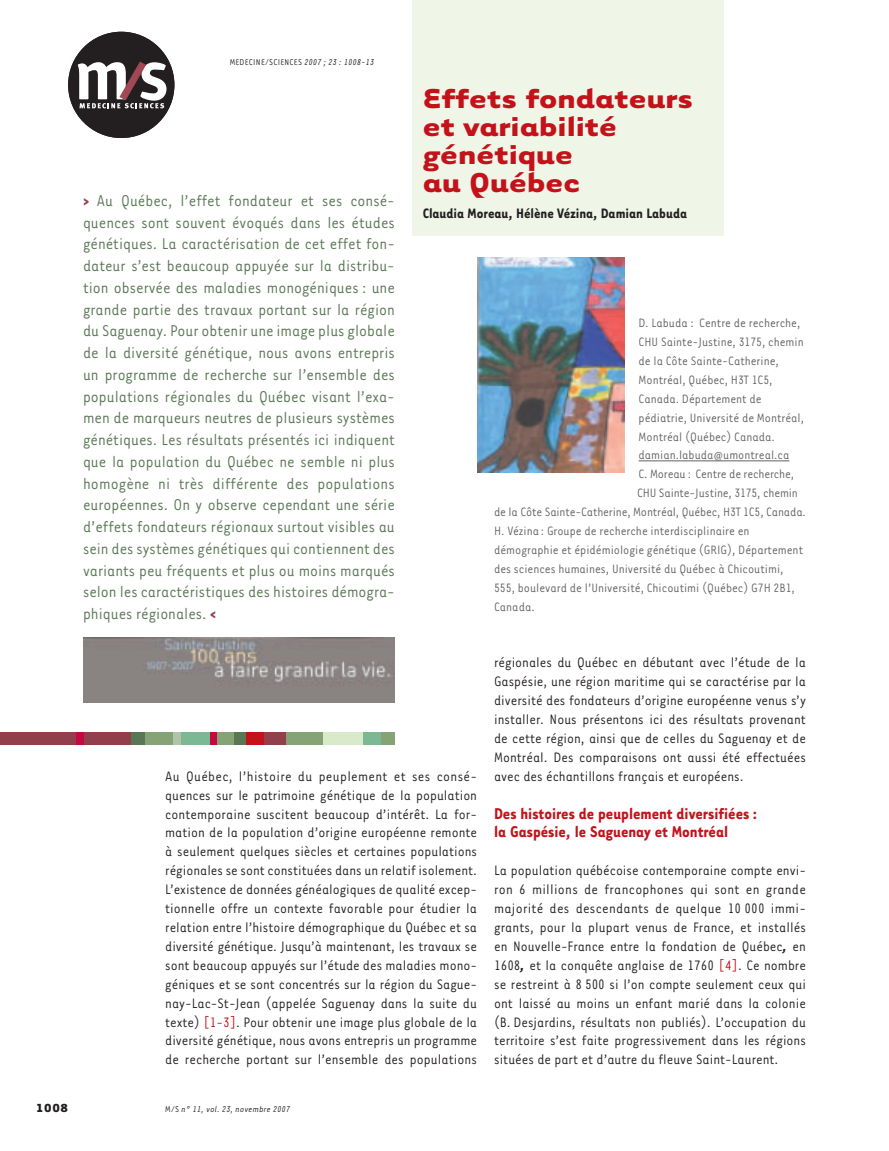
<style>
.page{position:relative;width:889px;height:1151px;background:#fff}
.page>*{position:absolute;margin:0;border:0;box-sizing:border-box;transform-origin:0 0}
.t1{font:700 31.5px/28.2px "Tarzana Wide";color:#c4121a}
.t2{font:18px/21.8px "Tarzana Narrow";color:#5a7755;text-align:justify}
.t3{font:700 18px/18.9px "Tarzana Narrow";color:#c4121a}
.t4{font:15.75px/18.9px "Tarzana Narrow";color:#231f20;text-align:justify}
.t5{font:700 15.75px "Tarzana Narrow";color:#231f20}
.t6{font:13.95px "Tarzana Narrow";color:#636366}
.t7{font:700 13.5px "Tarzana Wide";color:#231f20}
.t8{font:9.75px "Tarzana Narrow";letter-spacing:.025em;color:#231f20}
.t9{font:italic 9.75px "Tarzana Narrow";letter-spacing:.025em;color:#231f20}
.s1{font-style:italic}
.s2{font-weight:700;color:#913f4b}
.s3{color:#c4121a}
.s4{font-style:normal}
.s5{font-weight:700;font-style:italic}
</style>
<div class="page">
<hr style="left:638px;top:461px;width:151px;height:1px;background:#636366">
<div style="left:68px;top:32px;width:106px;height:106px;background:#231f20;border-radius:50%"></div>
<svg style="left:78px;top:62px;width:88px;height:46px"></svg>
<img style="left:477px;top:257px;width:148px;height:215px">
<div style="left:412px;top:0;width:312px;height:236px;background:#eff6e8"></div>
<div style="left:0;top:732px;width:132px;height:13px;background:#913f4b"></div>
<div style="left:131px;top:732px;width:17px;height:13px;background:#5a7755"></div>
<div style="left:233px;top:732px;width:13px;height:13px;background:#5a7755"></div>
<div style="left:145px;top:732px;width:29px;height:13px;background:#86a375"></div>
<div style="left:179px;top:732px;width:32px;height:13px;background:#7db894"></div>
<div style="left:362px;top:732px;width:20px;height:13px;background:#7db894"></div>
<div style="left:215px;top:732px;width:19px;height:13px;background:#86a375"></div>
<div style="left:381px;top:732px;width:14px;height:13px;background:#86a375"></div>
<div style="left:285px;top:732px;width:38px;height:13px;background:#86a375"></div>
<div style="left:323px;top:732px;width:39px;height:13px;background:#d9eaca"></div>
<div style="left:174px;top:732px;width:7px;height:13px;background:#b3c3aa"></div>
<div style="left:76px;top:732px;width:7px;height:13px;background:#c40941"></div>
<div style="left:211px;top:732px;width:6px;height:13px;background:#c40941"></div>
<div style="left:246px;top:732px;width:27px;height:13px;background:#c4121a"></div>
<div style="left:265px;top:732px;width:21px;height:13px;background:#913f4b"></div>
<img style="left:83px;top:637px;width:312px;height:65px">
<p class="t8" style="left:230px;top:59px;width:146px">MEDECINE/SCIENCES <span class="s1">2007 ; 23 : 1008-13</span></p>
<p class="t2" style="left:83px;top:191px;width:313px"><span class="s2">&gt;</span> Au Québec, l’effet fondateur et ses consé&shy;quences sont souvent évoqués dans les études génétiques. La caractérisation de cet effet fon&shy;dateur s’est beaucoup appuyée sur la distribu&shy;tion observée des maladies monogéniques : une grande partie des travaux portant sur la région du Saguenay. Pour obtenir une image plus globale de la diversité génétique, nous avons entrepris un programme de recherche sur l’ensemble des populations régionales du Québec visant l’exa&shy;men de marqueurs neutres de plusieurs systèmes génétiques. Les résultats présentés ici indiquent que la population du Québec ne semble ni plus homogène ni très différente des populations européennes. On y observe cependant une série d’effets fondateurs régionaux surtout visibles au sein des systèmes génétiques qui contiennent des variants peu fréquents et plus ou moins marqués selon les caractéristiques des histoires démogra&shy;phiques régionales. <span class="s2">&lt;</span></p>
<h1 class="t1" style="left:423px;top:88px;width:272px">Effets fondateurs et variabilité génétique<br>au Québec</h1>
<p class="t5" style="left:423px;top:208px;width:266px">Claudia Moreau, Hélène Vézina, Damian Labuda</p>
<p class="t6" style="left:638px;top:318px;width:163px">D. Labuda : Centre de recherche,</p>
<p class="t6" style="left:638px;top:337px;width:167px">CHU Sainte-Justine, 3175, chemin</p>
<p class="t6" style="left:638px;top:356px;width:142px">de la Côte Sainte-Catherine,</p>
<p class="t6" style="left:638px;top:375px;width:135px">Montréal, Québec, H3T 1C5,</p>
<p class="t6" style="left:638px;top:394px;width:125px">Canada. Département de</p>
<p class="t6" style="left:638px;top:413px;width:167px">pédiatrie, Université de Montréal,</p>
<p class="t6" style="left:638px;top:432px;width:138px">Montréal (Québec) Canada.</p>
<p class="t6" style="left:638px;top:451px;width:152px">damian.labuda@umontreal.ca</p>
<p class="t6" style="left:638px;top:469px;width:157px">C. Moreau : Centre de recherche,</p>
<p class="t6" style="left:637px;top:488px;width:162px">CHU Sainte-Justine, 3175, chemin</p>
<p class="t6" style="left:494px;top:507px;width:313px">de la Côte Sainte-Catherine, Montréal, Québec, H3T 1C5, Canada.</p>
<p class="t6" style="left:494px;top:526px;width:257px">H. Vézina : Groupe de recherche interdisciplinaire en</p>
<p class="t6" style="left:494px;top:545px;width:310px">démographie et épidémiologie génétique (GRIG), Département</p>
<p class="t6" style="left:494px;top:564px;width:291px">des sciences humaines, Université du Québec à Chicoutimi,</p>
<p class="t6" style="left:494px;top:583px;width:302px">555, boulevard de l’Université, Chicoutimi (Québec) G7H 2B1,</p>
<p class="t6" style="left:494px;top:602px;width:42px">Canada.</p>
<p class="t4" style="left:165px;top:768px;width:313px">Au Québec, l’histoire du peuplement et ses consé&shy;quences sur le patrimoine génétique de la population contemporaine suscitent beaucoup d’intérêt. La for&shy;mation de la population d’origine européenne remonte à seulement quelques siècles et certaines populations régionales se sont constituées dans un relatif isolement.<br>L’existence de données généalogiques de qualité excep&shy;tionnelle offre un contexte favorable pour étudier la relation entre l’histoire démographique du Québec et sa diversité génétique. Jusqu’à maintenant, les travaux se sont beaucoup appuyés sur l’étude des maladies mono&shy;géniques et se sont concentrés sur la région du Sague&shy;nay-Lac-St-Jean (appelée Saguenay dans la suite du texte) <span class="s3">[1-3]</span>. Pour obtenir une image plus globale de la diversité génétique, nous avons entrepris un programme de recherche portant sur l’ensemble des populations</p>
<p class="t7" style="left:36px;top:1104px;width:34px">1008</p>
<p class="t9" style="left:165px;top:1105px;width:127px"><span class="s4">M/S</span> n° 11, vol. 23, novembre 2007</p>
<p class="t4" style="left:494px;top:655px;width:313px">régionales du Québec en débutant avec l’étude de la Gaspésie, une région maritime qui se caractérise par la diversité des fondateurs d’origine européenne venus s’y installer. Nous présentons ici des résultats provenant de cette région, ainsi que de celles du Saguenay et de Montréal. Des comparaisons ont aussi été effectuées avec des échantillons français et européens.</p>
<p class="t3" style="left:494px;top:805px;width:265px">Des histoires de peuplement diversifiées : la Gaspésie, le Saguenay et Montréal</p>
<p class="t4" style="left:494px;top:862px;width:313px">La population québécoise contemporaine compte envi&shy;ron 6 millions de francophones qui sont en grande majorité des descendants de quelque 10 000 immi&shy;grants, pour la plupart venus de France, et installés en Nouvelle-France entre la fondation de Québec<span class="s5">,</span> en 1608<span class="s5">,</span> et la conquête anglaise de 1760 <span class="s3">[4]</span>. Ce nombre se restreint à 8 500 si l’on compte seulement ceux qui ont laissé au moins un enfant marié dans la colonie (B. Desjardins, résultats non publiés). L’occupation du territoire s’est faite progressivement dans les régions situées de part et d’autre du fleuve Saint-Laurent.</p>
</div>
